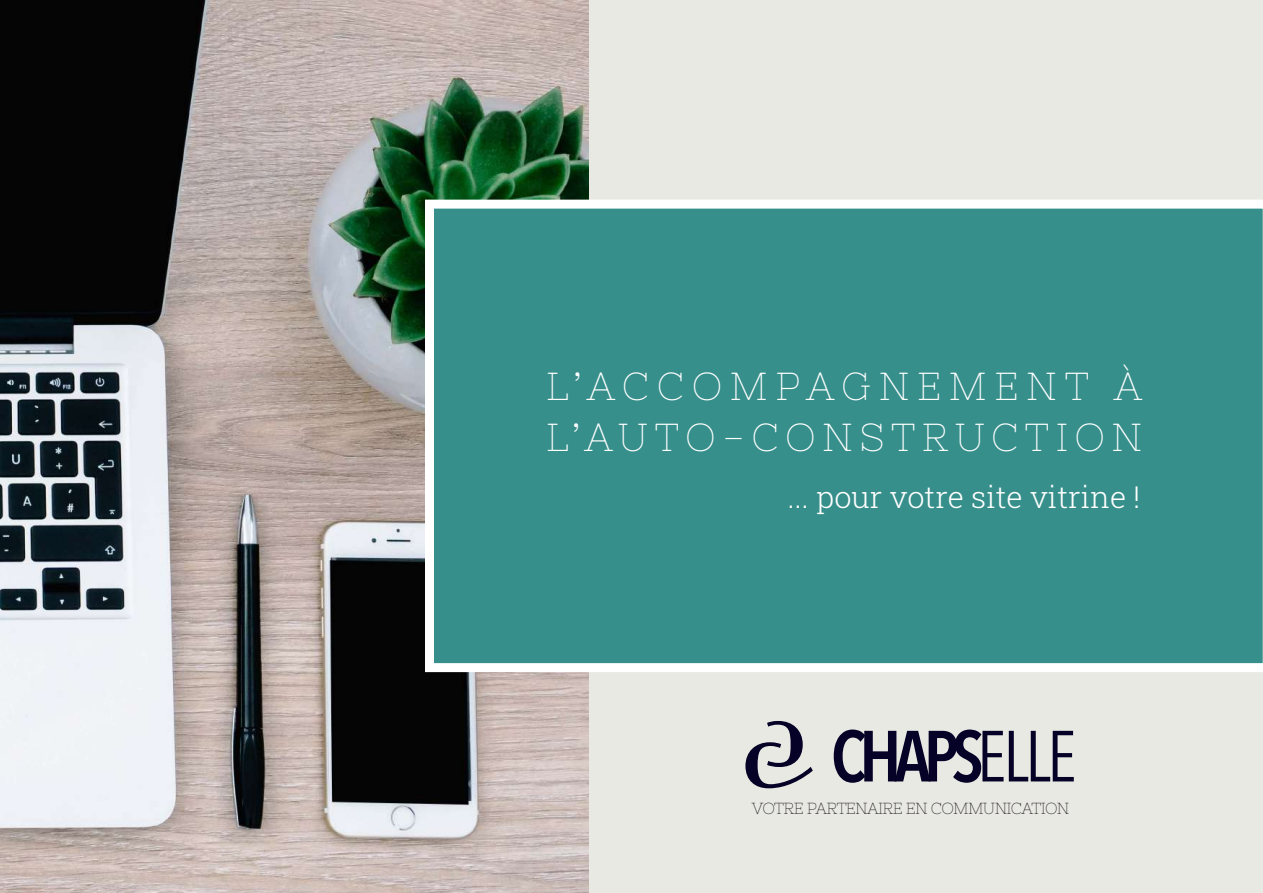
<style>
.page{position:relative;width:1263px;height:893px;background:#e9e9e3}
.page>*{position:absolute;margin:0;border:0;box-sizing:border-box;transform-origin:0 0}
.t1{font:600 71.55px "Avenir Next Condensed";letter-spacing:-.1em;color:#060126}
.t2{font:39px/51px "Nixie One";letter-spacing:.17em;color:#fff}
.t3{font:30px "Roboto Slab";color:#fff}
.t4{font:16.05px "Nixie One";letter-spacing:-.04em;color:#231f20}
.s1{font-weight:400}
</style>
<div class="page">
<img style="left:0;top:0;width:588px;height:893px">
<div style="left:425px;top:200px;width:838px;height:472px;background:#368f8b"></div>
<svg style="left:745px;top:721px;width:68px;height:67px"></svg>
<p class="t2" style="left:546px;top:360px;width:597px">L’ACCOMPAGNEMENT À<br>L’AUTO-CONSTRUCTION</p>
<p class="t3" style="left:788px;top:477px;width:354px">... pour votre site vitrine !</p>
<h1 class="t1" style="left:831px;top:695px;width:247px">CHAPS<span class="s1">ELLE</span></h1>
<p class="t4" style="left:752px;top:799px;width:319px">VOTRE PARTENAIRE EN COMMUNICATION</p>
</div>
